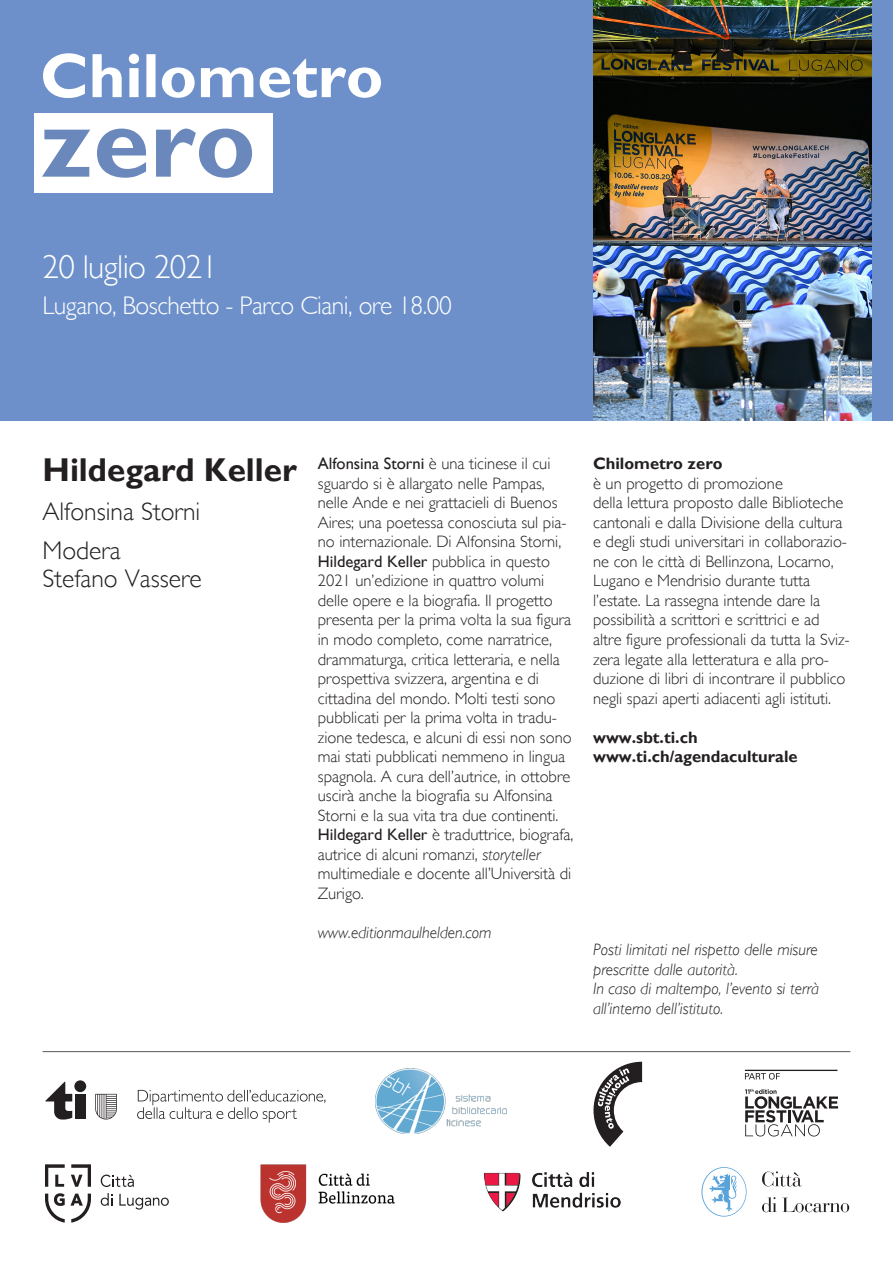
<style>
.page{position:relative;width:893px;height:1263px;background:#fff}
.page>*{position:absolute;margin:0;border:0;box-sizing:border-box;transform-origin:0 0}
.t1{font:700 102px "Gill Sans";color:#6a88bb}
.t2{font:700 63px "Gill Sans";color:#fff}
.t3{font:700 33px "Gill Sans";color:#231f20}
.t4{font:300 33px "Gill Sans";letter-spacing:-.02em;color:#fff}
.t5{font:300 25.5px "Gill Sans";letter-spacing:-.02em;color:#fff}
.t6{font:300 25.5px "Gill Sans";color:#231f20}
.t7{font:300 16.5px/19.5px "Gill Sans";color:#231f20}
.t8{font:italic 300 16.5px/19.5px "Gill Sans";color:#231f20}
.t9{font:700 16.5px/19.5px "Gill Sans";color:#231f20}
.s1{font-weight:400}
.s2{font-style:italic}
</style>
<div class="page">
<hr style="left:43px;top:1051px;width:807px;height:1px;background:#57585a">
<img style="left:375px;top:1068px;width:131px;height:65px">
<svg style="left:762px;top:1171px;width:87px;height:41px"></svg>
<svg style="left:701px;top:1167px;width:46px;height:49px"></svg>
<svg style="left:593px;top:1062px;width:49px;height:85px"></svg>
<div style="left:75px;top:1094px;width:11px;height:25px;background:#231f20"></div>
<div style="left:74px;top:1080px;width:12px;height:12px;background:#231f20;border-radius:50%"></div>
<svg style="left:45px;top:1082px;width:27px;height:37px"></svg>
<svg style="left:95px;top:1094px;width:22px;height:25px"></svg>
<svg style="left:137px;top:1090px;width:188px;height:33px"></svg>
<img style="left:484px;top:1172px;width:137px;height:39px">
<svg style="left:45px;top:1164px;width:20px;height:23px"></svg>
<svg style="left:71px;top:1164px;width:20px;height:23px"></svg>
<svg style="left:45px;top:1193px;width:46px;height:29px"></svg>
<svg style="left:119px;top:1194px;width:50px;height:15px"></svg>
<svg style="left:101px;top:1193px;width:11px;height:13px"></svg>
<svg style="left:101px;top:1174px;width:33px;height:13px"></svg>
<hr style="left:745px;top:1070px;width:92px;height:1px;background:#231f20">
<svg style="left:745px;top:1073px;width:35px;height:6px"></svg>
<svg style="left:745px;top:1089px;width:93px;height:47px"></svg>
<img style="left:261px;top:1164px;width:134px;height:59px">
<div style="left:0;top:0;width:893px;height:421px;background:#6d90ca"></div>
<div style="left:34px;top:113px;width:238px;height:79px;background:#fff"></div>
<img style="left:593px;top:0;width:279px;height:421px">
<p class="t2" style="left:40px;top:38px;width:345px">Chilometro</p>
<p class="t1" style="left:40px;top:81px;width:217px">zero</p>
<p class="t4" style="left:43px;top:248px;width:177px">20 luglio 2021</p>
<p class="t5" style="left:43px;top:290px;width:411px">Lugano, Boschetto - Parco Ciani, ore 18.00</p>
<p class="t3" style="left:43px;top:450px;width:256px">Hildegard Keller</p>
<p class="t6" style="left:43px;top:496px;width:159px">Alfonsina Storni</p>
<p class="t6" style="left:43px;top:535px;width:80px">Modera</p>
<p class="t6" style="left:43px;top:564px;width:161px">Stefano Vassere</p>
<p class="t7" style="left:318px;top:454px;width:255px"><span class="s1">Alfonsina Storni</span> è una ticinese il cui sguardo si è allargato nelle Pampas, nelle Ande e nei grattacieli di Buenos Aires; una poetessa conosciuta sul pia&shy;no internazionale. Di Alfonsina Storni, <span class="s1">Hildegard Keller</span> pubblica in questo 2021 un’edizione in quattro volumi delle opere e la biografia. Il progetto presenta per la prima volta la sua figura in modo completo, come narratrice, drammaturga, critica letteraria, e nella prospettiva svizzera, argentina e di cittadina del mondo. Molti testi sono pubblicati per la prima volta in tradu&shy;zione tedesca, e alcuni di essi non sono mai stati pubblicati nemmeno in lingua spagnola. A cura dell’autrice, in ottobre uscirà anche la biografia su Alfonsina Storni e la sua vita tra due continenti.</p>
<p class="t7" style="left:318px;top:825px;width:257px"><span class="s1">Hildegard Keller</span> è traduttrice, biografa, autrice di alcuni romanzi, <span class="s2">storyteller </span>multimediale e docente all’Università di Zurigo.</p>
<p class="t8" style="left:318px;top:923px;width:175px">www.editionmaulhelden.com</p>
<p class="t9" style="left:593px;top:454px;width:131px">Chilometro zero</p>
<p class="t7" style="left:593px;top:474px;width:258px">è un progetto di promozione<br>della lettura proposto dalle Biblioteche cantonali e dalla Divisione della cultura e degli studi universitari in collaborazio&shy;ne con le città di Bellinzona, Locarno, Lugano e Mendrisio durante tutta l’estate. La rassegna intende dare la possibilità a scrittori e scrittrici e ad altre figure professionali da tutta la Sviz&shy;zera legate alla letteratura e alla pro&shy;duzione di libri di incontrare il pubblico negli spazi aperti adiacenti agli istituti.</p>
<p class="t9" style="left:593px;top:727px;width:206px">www.sbt.ti.ch www.ti.ch/agendaculturale</p>
<p class="t8" style="left:593px;top:940px;width:227px">Posti limitati nel rispetto delle misure prescritte dalle autorità.<br>In caso di maltempo, l’evento si terrà all’interno dell’istituto.</p>
</div>
